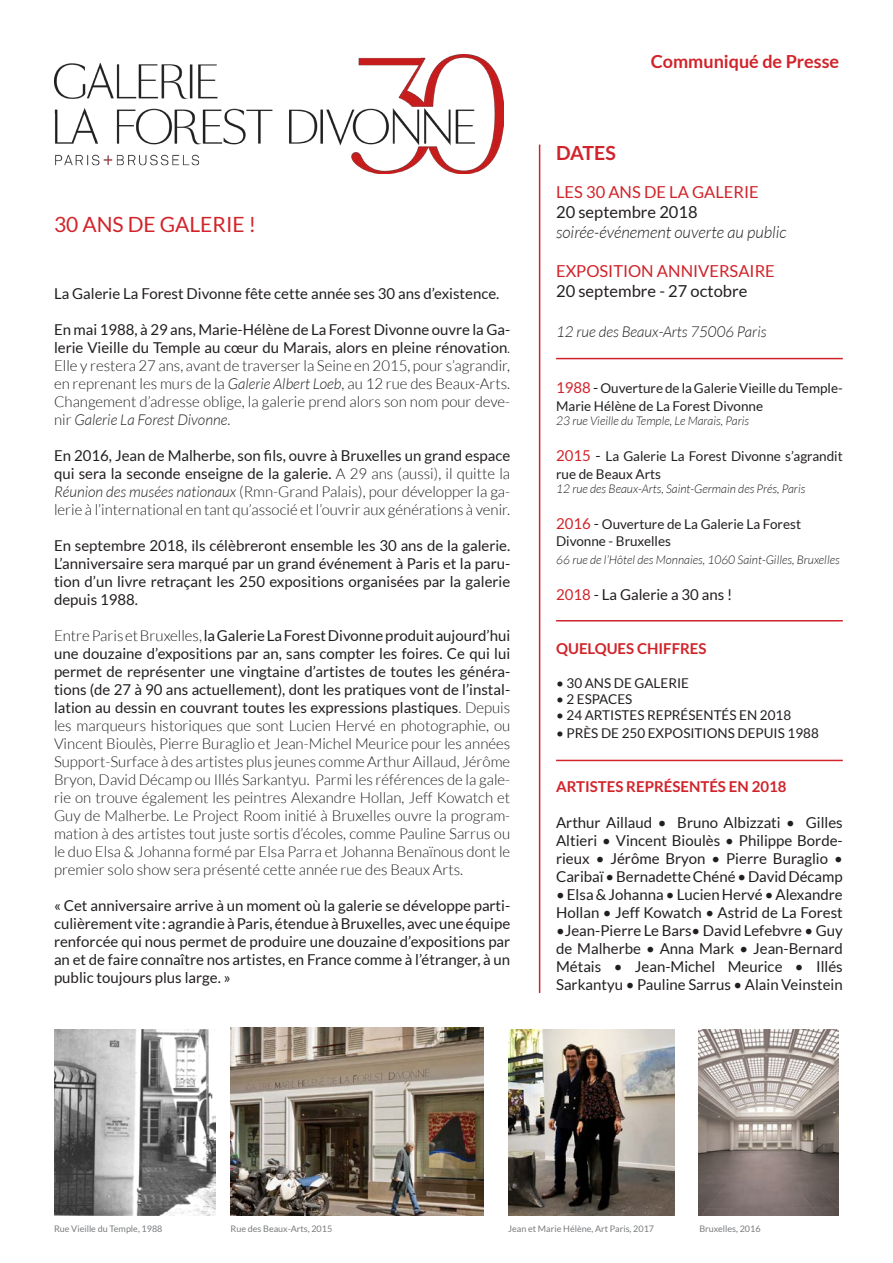
<style>
.page{position:relative;width:893px;height:1263px;background:#fff}
.page>*{position:absolute;margin:0;border:0;box-sizing:border-box;transform-origin:0 0}
.t1{font:21px "Lato";color:#d1232a}
.t2{font:700 19.5px "Lato";letter-spacing:-.015em;color:#d1232a}
.t3{font:700 18px "Lato";color:#d1232a}
.t4{font:16.5px "Lato";color:#d1232a}
.t5{font:16.5px "Lato";color:#231f20}
.t6{font:italic 300 16.5px "Lato";color:#231f20}
.t7{font:300 15px/18px "Lato";color:#231f20;text-align:justify}
.t8{font:15px/18px "Lato";color:#231f20;text-align:justify}
.t9{font:700 15px "Lato";color:#d1232a}
.t10{font:italic 300 15px "Lato";color:#231f20}
.t11{font:13.5px/18px "Lato";color:#231f20}
.t12{font:italic 300 12px "Lato";color:#231f20}
.t13{font:9px "Lato";color:#7a7c7f}
.s1{font-weight:400}
.s2{font-style:italic}
.s3{font-size:15px;color:#d1232a}
.s4{font-size:15px}
.s5{color:#d1232a}
</style>
<div class="page">
<img style="left:54px;top:54px;width:450px;height:120px">
<hr style="left:539px;top:145px;width:1px;height:848px;background:#d1232a">
<hr style="left:556px;top:358px;width:287px;height:1px;background:#d1232a">
<hr style="left:556px;top:760px;width:287px;height:1px;background:#d1232a">
<hr style="left:556px;top:620px;width:287px;height:1px;background:#d1232a">
<img style="left:54px;top:1029px;width:162px;height:187px">
<img style="left:699px;top:1029px;width:140px;height:187px">
<img style="left:231px;top:1028px;width:253px;height:188px">
<img style="left:508px;top:1029px;width:166px;height:187px">
<p class="t1" style="left:54px;top:213px;width:203px">30 ANS DE GALERIE !</p>
<p class="t8" style="left:54px;top:284px;width:447px">La Galerie La Forest Divonne fête cette année ses 30 ans d’existence.</p>
<p class="t7" style="left:54px;top:320px;width:458px"><span class="s1">En mai 1988, à 29 ans, Marie-Hélène de La Forest Divonne ouvre la Ga&shy;lerie Vieille du Temple au cœur du Marais, alors en pleine rénovation</span>.<br>Elle y restera 27 ans, avant de traverser la Seine en 2015, pour s’agrandir, en reprenant les murs de la <span class="s2">Galerie Albert Loeb</span>, au 12 rue des Beaux-Arts.<br>Changement d’adresse oblige, la galerie prend alors son nom pour deve&shy;nir <span class="s2">Galerie La Forest Divonne</span>.</p>
<p class="t7" style="left:54px;top:446px;width:458px"><span class="s1">En 2016, Jean de Malherbe, son fils, ouvre à Bruxelles un grand espace qui sera la seconde enseigne de la galerie.</span> A 29 ans (aussi), il quitte la <span class="s2">Réunion des musées nationaux</span> (Rmn-Grand Palais), pour développer la ga&shy;lerie à l’international en tant qu’associé et l’ouvrir aux générations à venir.</p>
<p class="t8" style="left:54px;top:536px;width:458px">En septembre 2018, ils célèbreront ensemble les 30 ans de la galerie.<br>L’anniversaire sera marqué par un grand événement à Paris et la paru&shy;tion d’un livre retraçant les 250 expositions organisées par la galerie depuis 1988.</p>
<p class="t7" style="left:54px;top:626px;width:458px">Entre Paris et Bruxelles, <span class="s1">la Galerie La Forest Divonne produit aujourd’hui une douzaine d’expositions par an, sans compter les foires. Ce qui lui permet de représenter une vingtaine d’artistes de toutes les généra&shy;tions (de 27 à 90 ans actuellement), dont les pratiques vont de l’instal&shy;lation au dessin en couvrant toutes les expressions plastiques</span>. Depuis les marqueurs historiques que sont Lucien Hervé en photographie, ou Vincent Bioulès, Pierre Buraglio et Jean-Michel Meurice pour les années Support-Surface à des artistes plus jeunes comme Arthur Aillaud, Jérôme Bryon, David Décamp ou Illés Sarkantyu. Parmi les références de la gale&shy;rie on trouve également les peintres Alexandre Hollan, Jeff Kowatch et Guy de Malherbe. Le Project Room initié à Bruxelles ouvre la program&shy;mation à des artistes tout juste sortis d’écoles, comme Pauline Sarrus ou le duo Elsa &amp; Johanna formé par Elsa Parra et Johanna Benaïnous dont le premier solo show sera présenté cette année rue des Beaux Arts.</p>
<p class="t8" style="left:54px;top:896px;width:458px">« Cet anniversaire arrive à un moment où la galerie se développe parti&shy;culièrement vite : agrandie à Paris, étendue à Bruxelles, avec une équipe renforcée qui nous permet de produire une douzaine d’expositions par an et de faire connaître nos artistes, en France comme à l’étranger, à un public toujours plus large. »</p>
<p class="t3" style="left:651px;top:52px;width:190px">Communiqué de Presse</p>
<p class="t2" style="left:556px;top:142px;width:61px">DATES</p>
<p class="t4" style="left:556px;top:183px;width:204px">LES 30 ANS DE LA GALERIE</p>
<p class="t5" style="left:556px;top:203px;width:143px">20 septembre 2018</p>
<p class="t6" style="left:556px;top:223px;width:232px">soirée-événement ouverte au public</p>
<p class="t4" style="left:556px;top:262px;width:220px">EXPOSITION ANNIVERSAIRE</p>
<p class="t5" style="left:556px;top:282px;width:193px">20 septembre - 27 octobre</p>
<p class="t10" style="left:556px;top:323px;width:212px">12 rue des Beaux-Arts 75006 Paris</p>
<p class="t11" style="left:556px;top:378px;width:288px"><span class="s3">1988</span> <span class="s4">-</span> Ouverture de la Galerie Vieille du Temple-<br>Marie Hélène de La Forest Divonne</p>
<p class="t12" style="left:556px;top:414px;width:194px">23 rue Vieille du Temple, Le Marais, Paris</p>
<p class="t11" style="left:556px;top:447px;width:288px"><span class="s3">2015</span> <span class="s4">-</span> La Galerie La Forest Divonne s’agrandit rue de Beaux Arts</p>
<p class="t12" style="left:556px;top:483px;width:251px">12 rue des Beaux-Arts, Saint-Germain des Prés, Paris</p>
<p class="t11" style="left:556px;top:515px;width:246px"><span class="s3">2016</span> <span class="s4">-</span> Ouverture de La Galerie La Forest</p>
<p class="t11" style="left:556px;top:531px;width:116px">Divonne - Bruxelles</p>
<p class="t12" style="left:556px;top:553px;width:285px">66 rue de l’Hôtel des Monnaies, 1060 Saint-Gilles, Bruxelles</p>
<p class="t8" style="left:556px;top:585px;width:178px"><span class="s5">2018</span> - La Galerie a 30 ans !</p>
<p class="t9" style="left:556px;top:639px;width:152px">QUELQUES CHIFFRES</p>
<p class="t11" style="left:556px;top:674px;width:135px">• 30 ANS DE GALERIE</p>
<p class="t11" style="left:556px;top:690px;width:78px">• 2 ESPACES</p>
<p class="t11" style="left:556px;top:706px;width:237px">• 24 ARTISTES REPRÉSENTÉS EN 2018</p>
<p class="t11" style="left:556px;top:724px;width:264px">• PRÈS DE 250 EXPOSITIONS DEPUIS 1988</p>
<p class="t9" style="left:556px;top:778px;width:232px">ARTISTES REPRÉSENTÉS EN 2018</p>
<p class="t8" style="left:556px;top:814px;width:288px">Arthur Aillaud • Bruno Albizzati • Gilles Altieri • Vincent Bioulès • Philippe Borde&shy;rieux • Jérôme Bryon • Pierre Buraglio • Caribaï • Bernadette Chéné • David Décamp</p>
<p class="t8" style="left:556px;top:886px;width:288px">• Elsa &amp; Johanna • Lucien Hervé • Alexandre<br>Hollan • Jeff Kowatch • Astrid de La Forest</p>
<p class="t8" style="left:556px;top:922px;width:288px">•Jean-Pierre Le Bars• David Lefebvre • Guy de Malherbe • Anna Mark • Jean-Bernard Métais • Jean-Michel Meurice • Illés Sarkantyu • Pauline Sarrus • Alain Veinstein</p>
<p class="t13" style="left:54px;top:1224px;width:110px">Rue Vieille du Temple, 1988</p>
<p class="t13" style="left:231px;top:1224px;width:103px">Rue des Beaux-Arts, 2015</p>
<p class="t13" style="left:508px;top:1224px;width:147px">Jean et Marie Hélène, Art Paris, 2017</p>
<p class="t13" style="left:699px;top:1224px;width:63px">Bruxelles, 2016</p>
</div>
